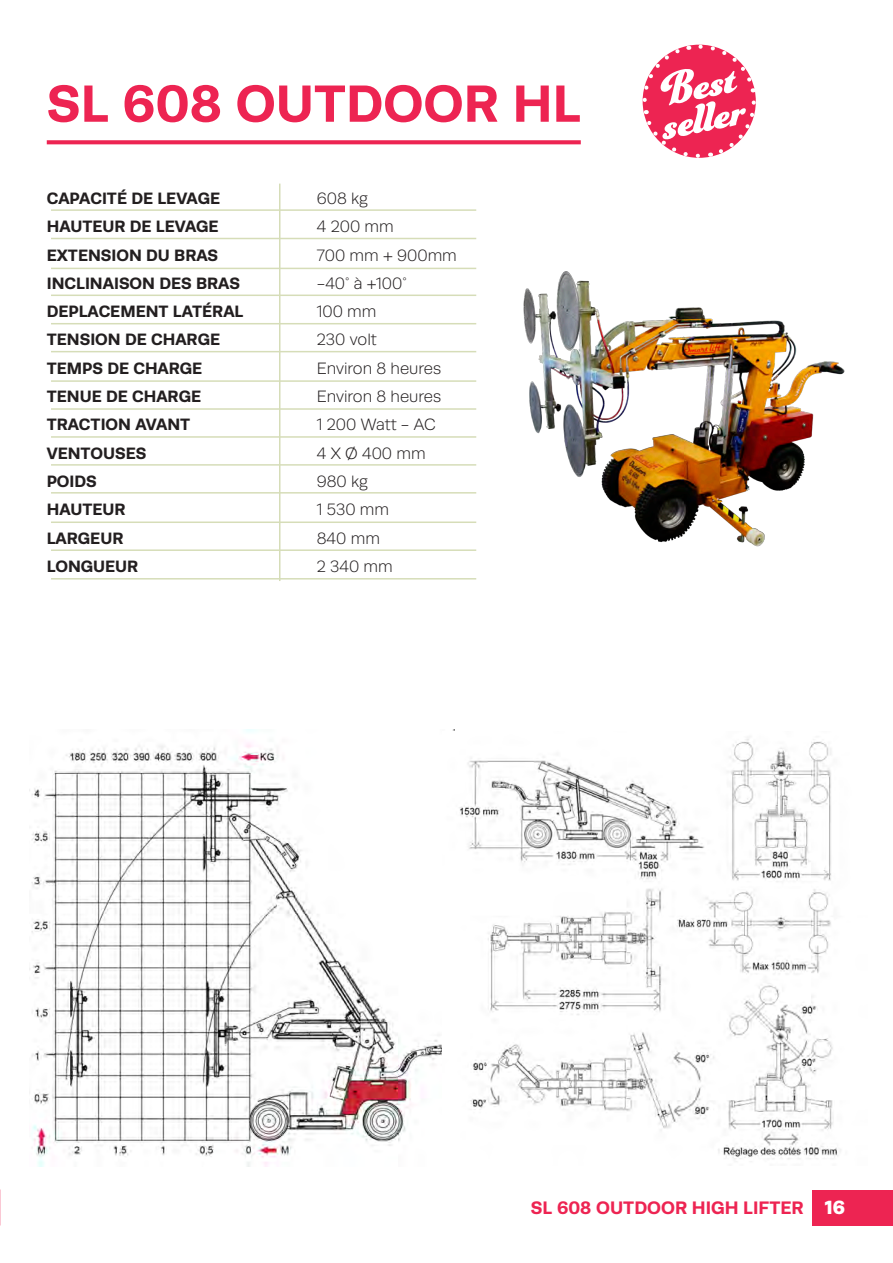
<style>
.page{position:relative;width:893px;height:1263px;background:#fff}
.page>*{position:absolute;margin:0;border:0;box-sizing:border-box;transform-origin:0 0}
.Product_Description{font:700 52.5px "Runda";color:#ed2452}
.Label{font:italic 700 48.45px "Funkydori";color:#fff}
.t1{font:900 19.2px "Runda";color:#fff}
.t2{font:700 18.15px "Runda";color:#ed2452}
.Product_Description-2{font:700 16.5px "Runda";color:#231f20}
.Product_Description-3{font:300 16.5px "Runda";color:#231f20}
</style>
<div class="page">
<img style="left:523px;top:271px;width:322px;height:276px">
<div style="left:812px;top:1190px;width:81px;height:35px;background:#ed2452"></div>
<svg style="left:642px;top:44px;width:114px;height:114px"></svg>
<svg style="left:47px;top:140px;width:534px;height:4px;background:#ee315c"></svg>
<img style="left:29px;top:730px;width:425px;height:437px">
<img style="left:442px;top:731px;width:399px;height:434px">
<hr style="left:279px;top:184px;width:1px;height:397px;background:#d6ddb8">
<hr style="left:51px;top:209px;width:425px;height:2px;background:#d6ddb8">
<hr style="left:51px;top:238px;width:425px;height:1px;background:#d6ddb8">
<hr style="left:51px;top:268px;width:425px;height:1px;background:#d6ddb8">
<hr style="left:51px;top:295px;width:425px;height:1px;background:#d6ddb8">
<hr style="left:51px;top:323px;width:425px;height:1px;background:#d6ddb8">
<hr style="left:51px;top:351px;width:425px;height:1px;background:#d6ddb8">
<hr style="left:51px;top:380px;width:425px;height:2px;background:#d6ddb8">
<hr style="left:51px;top:408px;width:425px;height:2px;background:#d6ddb8">
<hr style="left:51px;top:436px;width:425px;height:2px;background:#d6ddb8">
<hr style="left:51px;top:464px;width:425px;height:2px;background:#d6ddb8">
<hr style="left:51px;top:492px;width:425px;height:2px;background:#d6ddb8">
<hr style="left:51px;top:521px;width:425px;height:2px;background:#d6ddb8">
<hr style="left:51px;top:549px;width:425px;height:2px;background:#d6ddb8">
<hr style="left:51px;top:578px;width:425px;height:1px;background:#d6ddb8">
<p class="Product_Description" style="left:47px;top:72px;width:535px">SL 608 OUTDOOR HL</p>
<p class="Product_Description-2" style="left:47px;top:188px;width:175px">CAPACITÉ DE LEVAGE</p>
<p class="Product_Description-3" style="left:317px;top:189px;width:53px">608 kg</p>
<p class="Product_Description-2" style="left:47px;top:217px;width:173px">HAUTEUR DE LEVAGE</p>
<p class="Product_Description-3" style="left:317px;top:218px;width:78px">4 200 mm</p>
<p class="Product_Description-2" style="left:47px;top:245px;width:173px">EXTENSION DU BRAS</p>
<p class="Product_Description-3" style="left:317px;top:246px;width:142px">700 mm + 900mm</p>
<p class="Product_Description-2" style="left:47px;top:273px;width:195px">INCLINAISON DES BRAS</p>
<p class="Product_Description-3" style="left:317px;top:274px;width:92px">-40° à +100°</p>
<p class="Product_Description-2" style="left:47px;top:302px;width:198px">DEPLACEMENT LATÉRAL</p>
<p class="Product_Description-3" style="left:317px;top:303px;width:61px">100 mm</p>
<p class="Product_Description-2" style="left:47px;top:330px;width:175px">TENSION DE CHARGE</p>
<p class="Product_Description-3" style="left:317px;top:331px;width:62px">230 volt</p>
<p class="Product_Description-2" style="left:47px;top:358px;width:157px">TEMPS DE CHARGE</p>
<p class="Product_Description-3" style="left:317px;top:359px;width:126px">Environ 8 heures</p>
<p class="Product_Description-2" style="left:47px;top:387px;width:156px">TENUE DE CHARGE</p>
<p class="Product_Description-3" style="left:317px;top:388px;width:126px">Environ 8 heures</p>
<p class="Product_Description-2" style="left:47px;top:415px;width:145px">TRACTION AVANT</p>
<p class="Product_Description-3" style="left:317px;top:416px;width:121px">1 200 Watt - AC</p>
<p class="Product_Description-2" style="left:47px;top:443px;width:101px">VENTOUSES</p>
<p class="Product_Description-3" style="left:317px;top:444px;width:110px">4 X Ø 400 mm</p>
<p class="Product_Description-2" style="left:47px;top:472px;width:52px">POIDS</p>
<p class="Product_Description-3" style="left:317px;top:473px;width:53px">980 kg</p>
<p class="Product_Description-2" style="left:47px;top:500px;width:80px">HAUTEUR</p>
<p class="Product_Description-3" style="left:317px;top:501px;width:74px">1 530 mm</p>
<p class="Product_Description-2" style="left:47px;top:528px;width:78px">LARGEUR</p>
<p class="Product_Description-3" style="left:317px;top:529px;width:65px">840 mm</p>
<p class="Product_Description-2" style="left:47px;top:557px;width:93px">LONGUEUR</p>
<p class="Product_Description-3" style="left:317px;top:558px;width:77px">2 340 mm</p>
<p class="Label" style="left:650px;top:63px;width:80px;rotate:-12deg">Best</p>
<p class="Label" style="left:654px;top:96px;width:85px;rotate:-12deg">seller</p>
<p class="t2" style="left:531px;top:1197px;width:274px">SL 608 OUTDOOR HIGH LIFTER</p>
<p class="t1" style="left:825px;top:1196px;width:22px">16</p>
</div>
